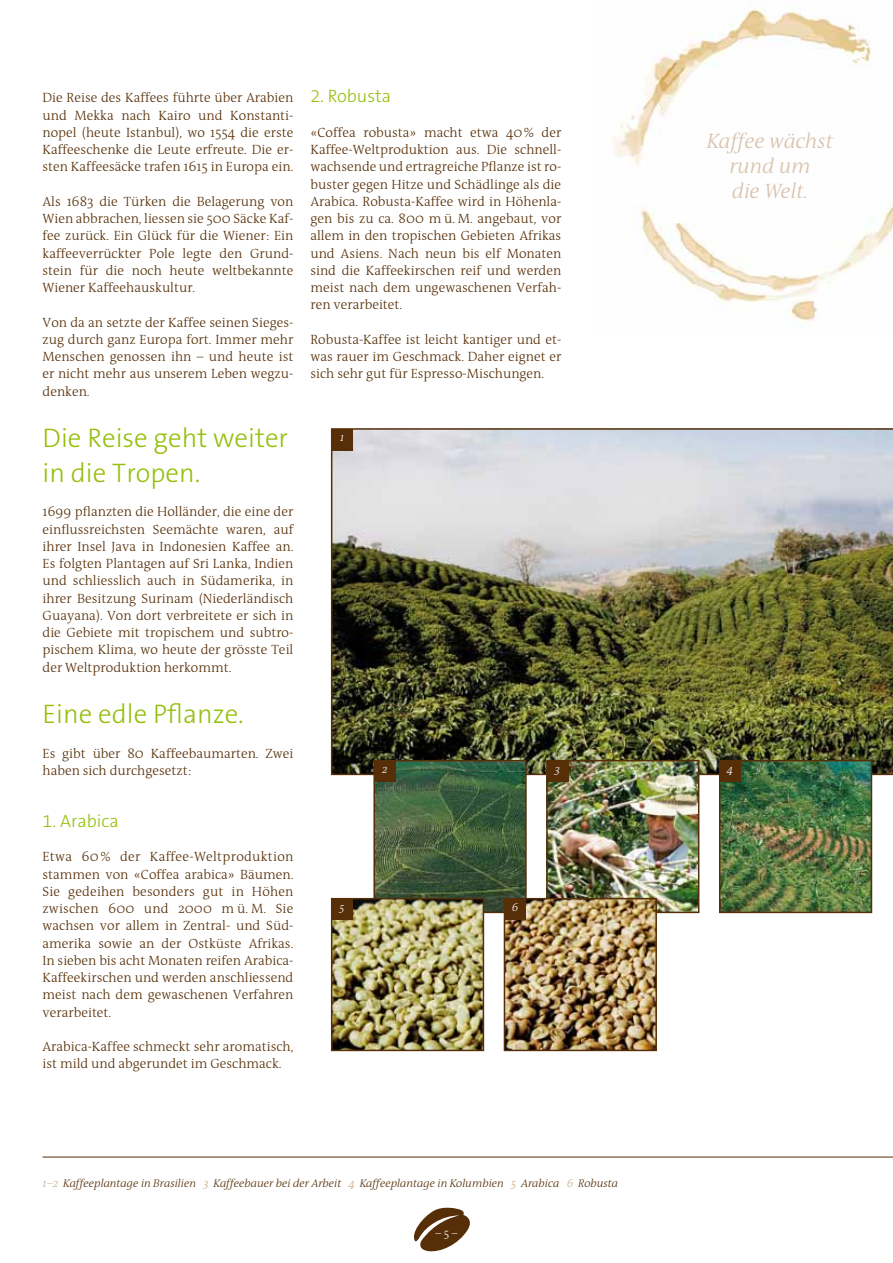
<style>
.page{position:relative;width:893px;height:1263px;background:#fff}
.page>*{position:absolute;margin:0;border:0;box-sizing:border-box;transform-origin:0 0}
.t1{font:300 27px/34.5px "The Sans B3";color:#97bf0d}
.t2{font:italic 300 21px/25.2px "The Antiqua B3 i";color:#d7c1aa;text-align:center}
.t3{font:300 18px "The Sans B3";color:#97bf0d}
.t4{font:300 13.5px/17.2px "The Antiqua B3";color:#562f08;text-align:justify}
.t5{font:300 11.55px "The Antiqua B3";color:#fff}
.t6{font:italic 300 11.25px "The Antiqua B3 i";color:#562f08}
.t7{font:italic 300 11.1px "The Antiqua B3 i";color:#fff}
.s1{color:#c7aa8b}
</style>
<div class="page">
<svg style="left:413px;top:1207px;width:57px;height:45px"></svg>
<img style="left:610px;top:8px;width:283px;height:319px">
<hr style="left:43px;top:1157px;width:850px;height:1px;background:#562f08">
<img style="left:331px;top:428px;width:562px;height:347px">
<div style="left:332px;top:429px;width:21px;height:21px;background:#562f08"></div>
<img style="left:549px;top:763px;width:147px;height:147px">
<div style="left:546px;top:760px;width:153px;height:153px;border:2px solid #562f08"></div>
<div style="left:547px;top:761px;width:21px;height:21px;background:#562f08"></div>
<img style="left:722px;top:763px;width:147px;height:147px">
<div style="left:719px;top:760px;width:153px;height:153px;border:2px solid #562f08"></div>
<div style="left:720px;top:761px;width:21px;height:21px;background:#562f08"></div>
<img style="left:376px;top:763px;width:148px;height:147px">
<div style="left:373px;top:760px;width:154px;height:153px;border:2px solid #562f08"></div>
<div style="left:374px;top:761px;width:21px;height:21px;background:#562f08"></div>
<img style="left:507px;top:901px;width:147px;height:147px">
<div style="left:504px;top:898px;width:153px;height:153px;border:2px solid #562f08"></div>
<div style="left:504px;top:899px;width:21px;height:21px;background:#562f08"></div>
<img style="left:334px;top:901px;width:147px;height:147px">
<div style="left:331px;top:898px;width:153px;height:153px;border:2px solid #562f08"></div>
<div style="left:332px;top:899px;width:21px;height:21px;background:#562f08"></div>
<p class="t4" style="left:43px;top:90px;width:252px">Die Reise des Kaffees führte über Arabien und Mekka nach Kairo und Konstanti&shy;nopel (heute Istanbul), wo 1554 die erste Kaffeeschenke die Leute erfreute. Die er&shy;sten Kaffeesäcke trafen 1615 in Europa ein.</p>
<p class="t4" style="left:43px;top:193px;width:252px">Als 1683 die Türken die Belagerung von Wien abbrachen, liessen sie 500 Säcke Kaf&shy;fee zurück. Ein Glück für die Wiener: Ein kaffeeverrückter Pole legte den Grund&shy;stein für die noch heute weltbekannte Wiener Kaffeehauskultur.</p>
<p class="t4" style="left:43px;top:314px;width:252px">Von da an setzte der Kaffee seinen Sieges&shy;zug durch ganz Europa fort. Immer mehr Menschen genossen ihn – und heute ist er nicht mehr aus unserem Leben wegzu&shy;denken.</p>
<h1 class="t1" style="left:43px;top:422px;width:247px">Die Reise geht weiter in die Tropen.</h1>
<p class="t4" style="left:43px;top:504px;width:252px">1699 pflanzten die Holländer, die eine der einflussreichsten Seemächte waren, auf ihrer Insel Java in Indonesien Kaffee an.<br>Es folgten Plantagen auf Sri Lanka, Indien und schliesslich auch in Südamerika, in ihrer Besitzung Surinam (Niederländisch Guayana). Von dort verbreitete er sich in die Gebiete mit tropischem und subtro&shy;pischem Klima, wo heute der grösste Teil der Weltproduktion herkommt.</p>
<h1 class="t1" style="left:43px;top:698px;width:203px">Eine edle Pflanze.</h1>
<p class="t4" style="left:43px;top:745px;width:252px">Es gibt über 80 Kaffeebaumarten. Zwei haben sich durchgesetzt:</p>
<h3 class="t3" style="left:43px;top:811px;width:78px">1. Arabica</h3>
<p class="t4" style="left:43px;top:849px;width:252px">Etwa 60% der Kaffee-Weltproduktion stammen von «Coffea arabica» Bäumen.<br>Sie gedeihen besonders gut in Höhen zwischen 600 und 2000 m ü. M. Sie wachsen vor allem in Zentral- und Süd&shy;amerika sowie an der Ostküste Afrikas.<br>In sieben bis acht Monaten reifen Arabica-Kaffeekirschen und werden anschliessend meist nach dem gewaschenen Verfahren verarbeitet.</p>
<p class="t4" style="left:43px;top:1038px;width:252px">Arabica-Kaffee schmeckt sehr aromatisch, ist mild und abgerundet im Geschmack.</p>
<h3 class="t3" style="left:310px;top:86px;width:82px">2. Robusta</h3>
<p class="t4" style="left:310px;top:124px;width:252px">«Coffea robusta» macht etwa 40% der Kaffee-Weltproduktion aus. Die schnell&shy;wachsende und ertragreiche Pflanze ist ro&shy;buster gegen Hitze und Schädlinge als die Arabica. Robusta-Kaffee wird in Höhenla&shy;gen bis zu ca. 800 m ü. M. angebaut, vor allem in den tropischen Gebieten Afrikas und Asiens. Nach neun bis elf Monaten sind die Kaffeekirschen reif und werden meist nach dem ungewaschenen Verfah&shy;ren verarbeitet.</p>
<p class="t4" style="left:310px;top:331px;width:252px">Robusta-Kaffee ist leicht kantiger und et&shy;was rauer im Geschmack. Daher eignet er sich sehr gut für Espresso-Mischungen.</p>
<p class="t7" style="left:340px;top:432px;width:5px">1</p>
<h2 class="t2" style="left:707px;top:129px;width:128px">Kaffee wächst rund um<br>die Welt.</h2>
<p class="t7" style="left:382px;top:764px;width:7px">2</p>
<p class="t7" style="left:555px;top:764px;width:7px">3</p>
<p class="t7" style="left:727px;top:764px;width:7px">4</p>
<p class="t7" style="left:340px;top:902px;width:7px">5</p>
<p class="t7" style="left:512px;top:902px;width:8px">6</p>
<p class="t6" style="left:43px;top:1177px;width:577px"><span class="s1">1–2</span> Kaffeeplantage in Brasilien <span class="s1">3</span> Kaffeebauer bei der Arbeit <span class="s1">4</span> Kaffeeplantage in Kolumbien <span class="s1">5</span> Arabica <span class="s1">6</span> Robusta</p>
<p class="t5" style="left:435px;top:1227px;width:23px">– 5 –</p>
</div>
